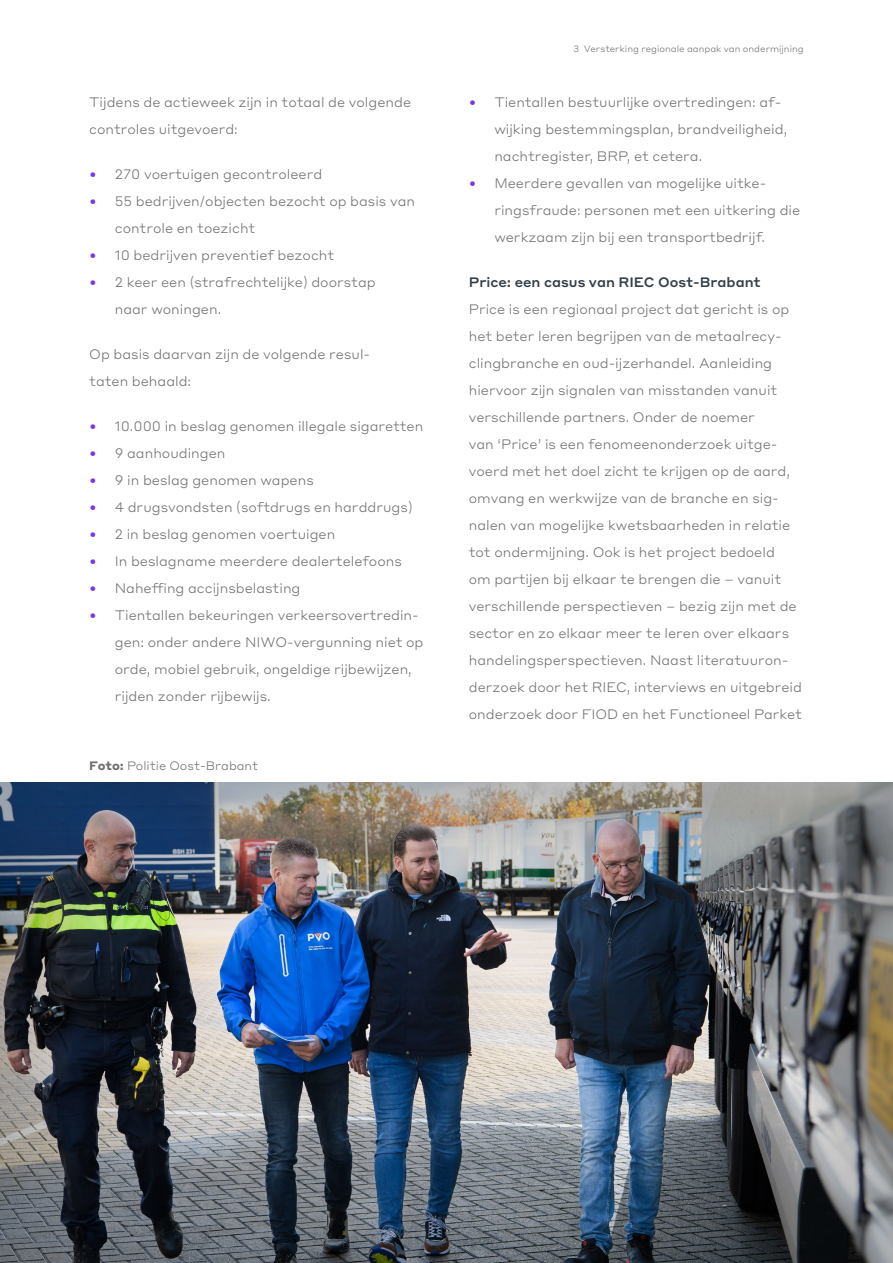
<style>
.page{position:relative;width:893px;height:1263px;background:#fff}
.page>*{position:absolute;margin:0;border:0;box-sizing:border-box;transform-origin:0 0}
.P_Body_Tekstgrijs{font:300 13.5px/27px "Styrene ALC";color:#6f6f6f}
.H4_BodyKop_Paars{font:500 13.5px "Styrene ALC";color:#333f48}
.t1{font:300 12px "Styrene ALC";color:#6f6f6f}
.t2{font:300 9px "Styrene ALC";color:#6f6f6f}
.s1{color:#7a39df}
.s2{font-weight:700}
</style>
<div class="page">
<div style="left:0;top:770px;width:893px;height:493px;background:#000;opacity:.3"></div>
<p class="P_Body_Tekstgrijs" style="left:89px;top:88px;width:323px">Tijdens de actieweek zijn in totaal de volgende controles uitgevoerd:</p>
<p class="P_Body_Tekstgrijs" style="left:89px;top:160px;width:235px"><span class="s1">•</span> 270 voertuigen gecontroleerd</p>
<p class="P_Body_Tekstgrijs" style="left:115px;top:187px;width:302px;text-indent:-26px"><span class="s1">•</span> 55 bedrijven/objecten bezocht op basis van controle en toezicht</p>
<p class="P_Body_Tekstgrijs" style="left:89px;top:241px;width:246px"><span class="s1">•</span> 10 bedrijven preventief bezocht</p>
<p class="P_Body_Tekstgrijs" style="left:115px;top:268px;width:262px;text-indent:-26px"><span class="s1">•</span> 2 keer een (strafrechtelijke) doorstap naar woningen.</p>
<p class="P_Body_Tekstgrijs" style="left:89px;top:340px;width:282px">Op basis daarvan zijn de volgende resul&shy;taten behaald:</p>
<p class="P_Body_Tekstgrijs" style="left:89px;top:412px;width:336px"><span class="s1">•</span> 10.000 in beslag genomen illegale sigaretten</p>
<p class="P_Body_Tekstgrijs" style="left:89px;top:439px;width:138px"><span class="s1">•</span> 9 aanhoudingen</p>
<p class="P_Body_Tekstgrijs" style="left:89px;top:466px;width:226px"><span class="s1">•</span> 9 in beslag genomen wapens</p>
<p class="P_Body_Tekstgrijs" style="left:89px;top:493px;width:325px"><span class="s1">•</span> 4 drugsvondsten (softdrugs en harddrugs)</p>
<p class="P_Body_Tekstgrijs" style="left:89px;top:520px;width:248px"><span class="s1">•</span> 2 in beslag genomen voertuigen</p>
<p class="P_Body_Tekstgrijs" style="left:89px;top:547px;width:314px"><span class="s1">•</span> In beslagname meerdere dealertelefoons</p>
<p class="P_Body_Tekstgrijs" style="left:89px;top:574px;width:213px"><span class="s1">•</span> Naheffing accijnsbelasting</p>
<p class="P_Body_Tekstgrijs" style="left:115px;top:601px;width:310px;text-indent:-26px"><span class="s1">•</span> Tientallen bekeuringen verkeersovertredin&shy;gen: onder andere NIWO-vergunning niet op orde, mobiel gebruik, ongeldige rijbewijzen, rijden zonder rijbewijs.</p>
<p class="t1" style="left:89px;top:755px;width:170px"><span class="s2">Foto:</span> Politie Oost-Brabant</p>
<p class="t2" style="left:574px;top:41px;width:232px">3 Versterking regionale aanpak van ondermijning</p>
<p class="P_Body_Tekstgrijs" style="left:494px;top:88px;width:294px;text-indent:-26px"><span class="s1">•</span> Tientallen bestuurlijke overtredingen: af&shy;wijking bestemmingsplan, brandveiligheid, nachtregister, BRP, et cetera.</p>
<p class="P_Body_Tekstgrijs" style="left:494px;top:169px;width:307px;text-indent:-26px"><span class="s1">•</span> Meerdere gevallen van mogelijke uitke&shy;ringsfraude: personen met een uitkering die werkzaam zijn bij een transportbedrijf.</p>
<p class="H4_BodyKop_Paars" style="left:469px;top:271px;width:293px">Price: een casus van RIEC Oost-Brabant</p>
<p class="P_Body_Tekstgrijs" style="left:469px;top:295px;width:335px">Price is een regionaal project dat gericht is op het beter leren begrijpen van de metaalrecy&shy;clingbranche en oud-ijzerhandel. Aanleiding hiervoor zijn signalen van misstanden vanuit verschillende partners. Onder de noemer<br>van ‘Price’ is een fenomeenonderzoek uitge&shy;voerd met het doel zicht te krijgen op de aard, omvang en werkwijze van de branche en sig&shy;nalen van mogelijke kwetsbaarheden in relatie tot ondermijning. Ook is het project bedoeld<br>om partijen bij elkaar te brengen die – vanuit verschillende perspectieven – bezig zijn met de sector en zo elkaar meer te leren over elkaars handelingsperspectieven. Naast literatuuron&shy;derzoek door het RIEC, interviews en uitgebreid onderzoek door FIOD en het Functioneel Parket</p>
</div>
